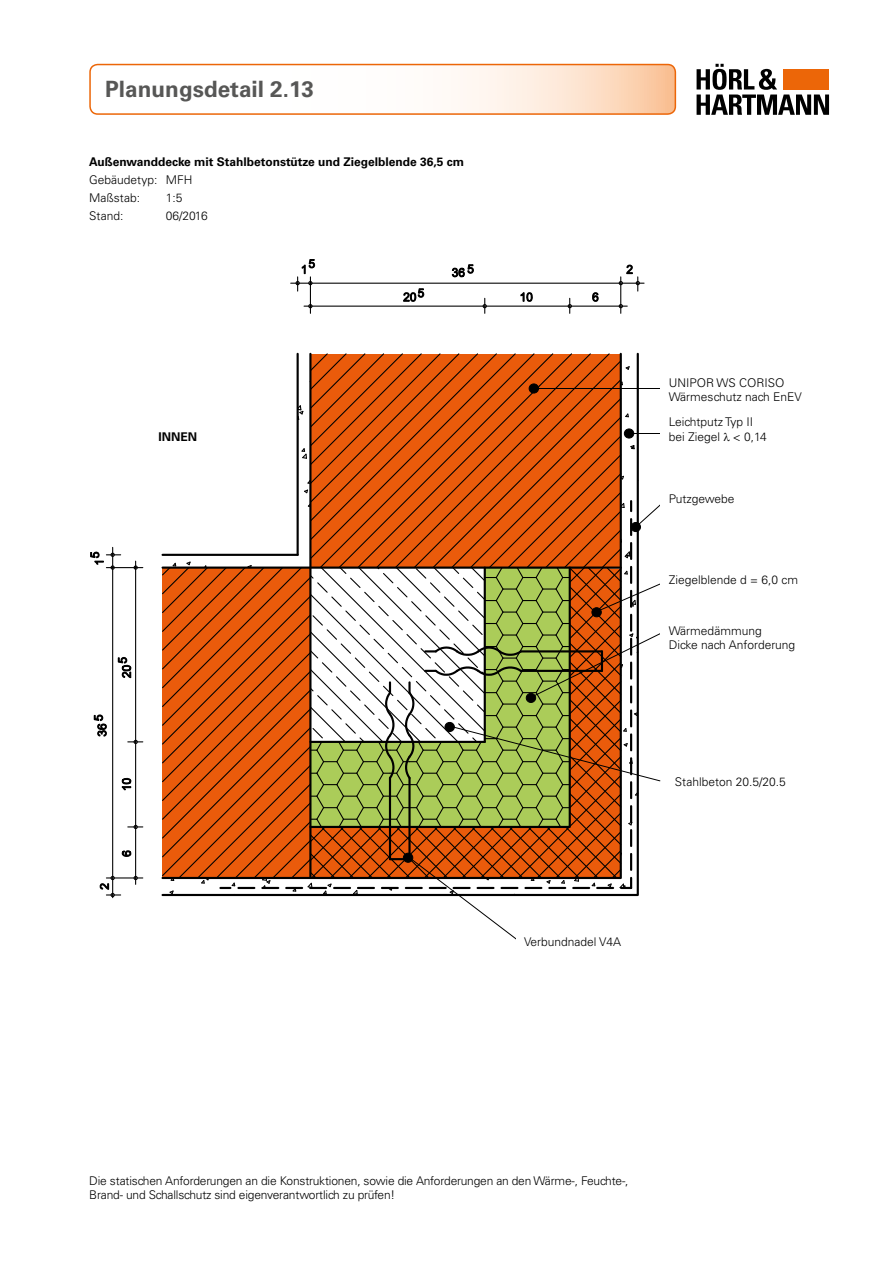
<style>
.page{position:relative;width:893px;height:1263px;background:#fff}
.page>*{position:absolute;margin:0;border:0;box-sizing:border-box;transform-origin:0 0}
.t1{font:700 22.5px "Univers LT Std";color:#575756}
.t2{font:300 12px/14.4px "Univers LT Std";letter-spacing:-.015em;color:#000}
.t3{font:700 12px "Univers LT Std";color:#000}
</style>
<div class="page">
<svg style="left:90px;top:65px;width:585px;height:49px"></svg>
<div style="left:89px;top:64px;width:587px;height:51px;border:2px solid #ec6608;border-radius:8px"></div>
<svg style="left:697px;top:64px;width:132px;height:51px"></svg>
<div style="left:783px;top:69px;width:46px;height:20px;background:#ec6608"></div>
<hr style="left:304px;top:306px;width:323px;height:1px;background:#000">
<hr style="left:310px;top:277px;width:1px;height:36px;background:#000">
<hr style="left:620px;top:277px;width:1px;height:36px;background:#000">
<svg style="left:308px;top:303px;width:5px;height:6px"></svg>
<svg style="left:482px;top:298px;width:5px;height:15px"></svg>
<svg style="left:567px;top:298px;width:6px;height:15px"></svg>
<svg style="left:618px;top:303px;width:6px;height:6px"></svg>
<hr style="left:291px;top:283px;width:353px;height:1px;background:#000">
<svg style="left:618px;top:265px;width:23px;height:26px"></svg>
<svg style="left:521px;top:292px;width:12px;height:10px"></svg>
<svg style="left:592px;top:292px;width:6px;height:10px"></svg>
<svg style="left:403px;top:288px;width:21px;height:14px"></svg>
<svg style="left:452px;top:264px;width:22px;height:14px"></svg>
<hr style="left:112px;top:547px;width:1px;height:351px;background:#000">
<hr style="left:135px;top:561px;width:1px;height:323px;background:#000">
<hr style="left:106px;top:877px;width:37px;height:1px;background:#000">
<svg style="left:133px;top:875px;width:5px;height:6px"></svg>
<svg style="left:94px;top:714px;width:13px;height:23px"></svg>
<svg style="left:118px;top:657px;width:14px;height:21px"></svg>
<svg style="left:122px;top:777px;width:10px;height:13px"></svg>
<svg style="left:128px;top:739px;width:15px;height:6px"></svg>
<svg style="left:128px;top:824px;width:15px;height:6px"></svg>
<hr style="left:106px;top:567px;width:37px;height:1px;background:#000">
<svg style="left:99px;top:875px;width:22px;height:23px"></svg>
<svg style="left:122px;top:850px;width:10px;height:7px"></svg>
<svg style="left:133px;top:565px;width:5px;height:5px"></svg>
<svg style="left:295px;top:259px;width:20px;height:32px"></svg>
<svg style="left:90px;top:551px;width:31px;height:19px"></svg>
<svg style="left:161px;top:352px;width:500px;height:588px"></svg>
<div style="left:529px;top:384px;width:9px;height:9px;background:#000;border-radius:50%"></div>
<div style="left:529px;top:383px;width:10px;height:10px;border:1px solid #000;border-radius:50%"></div>
<div style="left:624px;top:429px;width:10px;height:9px;background:#000;border-radius:50%"></div>
<div style="left:624px;top:428px;width:10px;height:10px;border:1px solid #000;border-radius:50%"></div>
<div style="left:631px;top:522px;width:9px;height:10px;background:#000;border-radius:50%"></div>
<div style="left:631px;top:522px;width:10px;height:10px;border:1px solid #000;border-radius:50%"></div>
<div style="left:592px;top:608px;width:9px;height:9px;background:#000;border-radius:50%"></div>
<div style="left:591px;top:607px;width:11px;height:10px;border:1px solid #000;border-radius:50%"></div>
<div style="left:526px;top:693px;width:10px;height:9px;background:#000;border-radius:50%"></div>
<div style="left:526px;top:693px;width:10px;height:10px;border:1px solid #000;border-radius:50%"></div>
<div style="left:445px;top:722px;width:9px;height:9px;background:#000;border-radius:50%"></div>
<div style="left:445px;top:722px;width:10px;height:10px;border:1px solid #000;border-radius:50%"></div>
<div style="left:403px;top:853px;width:10px;height:9px;background:#000;border-radius:50%"></div>
<div style="left:403px;top:853px;width:10px;height:10px;border:1px solid #000;border-radius:50%"></div>
<div style="left:150px;top:433px;width:47px;height:8px;background:#fff"></div>
<div style="left:660px;top:362px;width:163px;height:54px;background:#fff"></div>
<div style="left:660px;top:418px;width:163px;height:23px;background:#fff"></div>
<div style="left:660px;top:487px;width:163px;height:23px;background:#fff"></div>
<div style="left:660px;top:568px;width:163px;height:23px;background:#fff"></div>
<div style="left:660px;top:626px;width:163px;height:23px;background:#fff"></div>
<div style="left:516px;top:923px;width:162px;height:37px;background:#fff"></div>
<h1 class="t1" style="left:105px;top:76px;width:210px">Planungsdetail 2.13</h1>
<p class="t3" style="left:89px;top:155px;width:376px">Außenwanddecke mit Stahlbetonstütze und Ziegelblende 36,5 cm</p>
<p class="t2" style="left:89px;top:171px;width:105px;line-height:18px">Gebäudetyp: MFH<br>Maßstab:</p>
<p class="t2" style="left:166px;top:191px;width:18px">1:5</p>
<p class="t2" style="left:89px;top:209px;width:36px">Stand:</p>
<p class="t2" style="left:166px;top:209px;width:43px">06/2016</p>
<p class="t3" style="left:158px;top:430px;width:40px">INNEN</p>
<p class="t2" style="left:669px;top:375px;width:135px">UNIPOR WS CORISO<br>Wärmeschutz nach EnEV</p>
<p class="t2" style="left:669px;top:415px;width:100px">Leichtputz Typ II bei Ziegel &lt; 0,14</p>
<p class="t2" style="left:669px;top:492px;width:67px">Putzgewebe</p>
<p class="t2" style="left:669px;top:572px;width:131px">Ziegelblende d = 6,0 cm</p>
<p class="t2" style="left:669px;top:623px;width:128px">Wärmedämmung<br>Dicke nach Anforderung</p>
<p class="t2" style="left:675px;top:775px;width:112px">Stahlbeton 20.5/20.5</p>
<p class="t2" style="left:524px;top:934px;width:98px">Verbundnadel V4A</p>
<p class="t2" style="left:89px;top:1173px;width:541px">Die statischen Anforderungen an die Konstruktionen, sowie die Anforderungen an den Wärme-, Feuchte-,<br>Brand- und Schallschutz sind eigenverantwortlich zu prüfen!</p>
</div>
